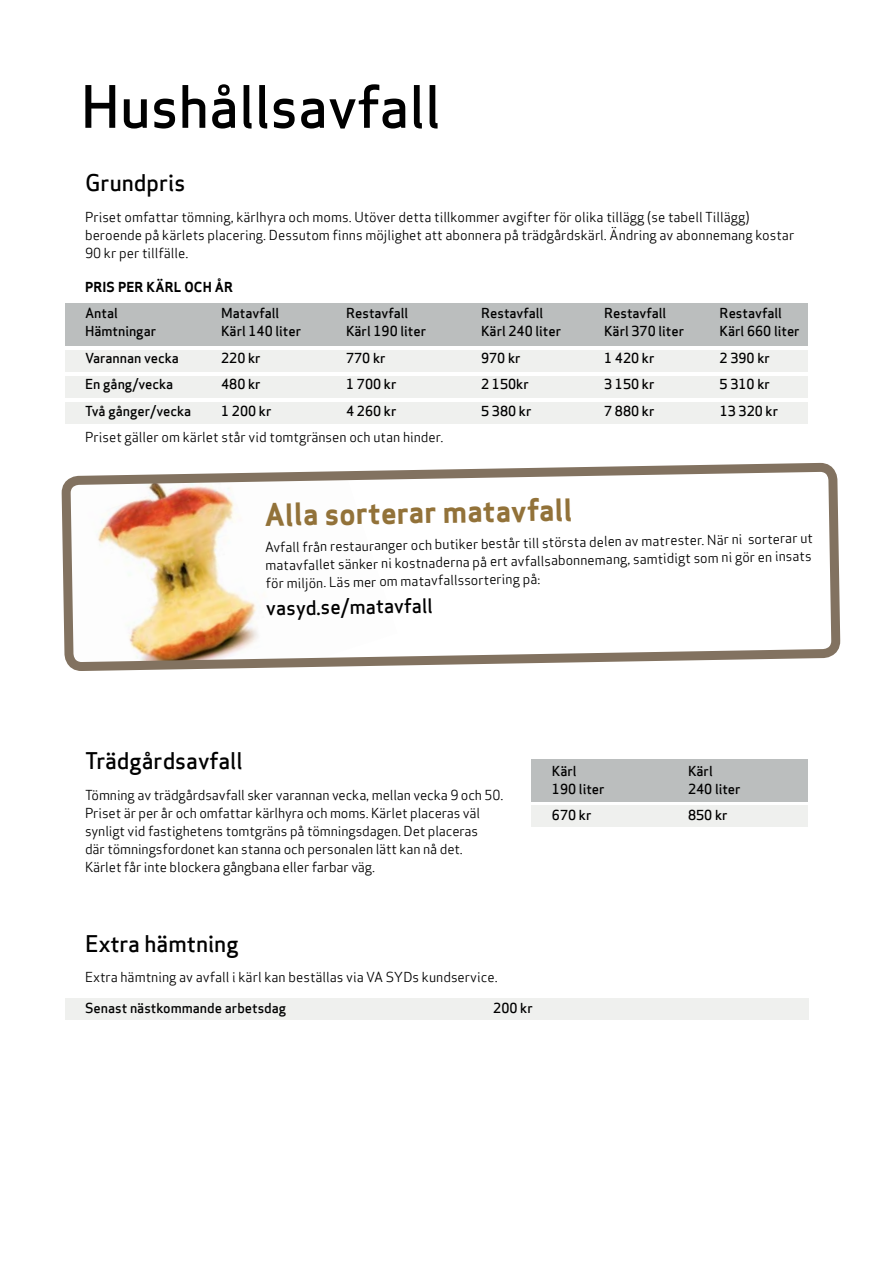
<style>
.page{position:relative;width:893px;height:1263px;background:#fff}
.page>*{position:absolute;margin:0;border:0;box-sizing:border-box;transform-origin:0 0}
.t1{font:57px "Apex Sans Medium T";color:#000}
.t2{font:30px "Apex Sans Bold T";color:#927239}
.t3{font:22.5px "Apex Sans Medium T";color:#000}
.t4{font:19.5px "Apex Sans Medium T";color:#000}
.t5{font:13.5px/18px "Apex Sans Book T";color:#000}
.t6{font:13.5px "Apex Sans Medium T";color:#000}
.t7{font:13.5px "Apex Sans Bold T";letter-spacing:.015em;color:#000}
</style>
<div class="page">
<svg style="left:66px;top:303px;width:770px;height:717px"></svg>
<h1 class="t1" style="left:81px;top:70px;width:362px">Hushållsavfall</h1>
<h3 class="t3" style="left:85px;top:168px;width:102px">Grundpris</h3>
<p class="t5" style="left:85px;top:208px;width:711px">Priset omfattar tömning, kärlhyra och moms. Utöver detta tillkommer avgifter för olika tillägg (se tabell Tillägg) beroende på kärlets placering. Dessutom finns möjlighet att abonnera på trädgårdskärl. Ändring av abonnemang kostar<br>90 kr per tillfälle.</p>
<p class="t7" style="left:85px;top:278px;width:150px">PRIS PER KÄRL OCH ÅR</p>
<p class="t6" style="left:85px;top:305px;width:34px">Antal</p>
<p class="t6" style="left:221px;top:305px;width:60px">Matavfall</p>
<p class="t6" style="left:346px;top:305px;width:64px">Restavfall</p>
<p class="t6" style="left:481px;top:305px;width:64px">Restavfall</p>
<p class="t6" style="left:604px;top:305px;width:64px">Restavfall</p>
<p class="t6" style="left:720px;top:305px;width:64px">Restavfall</p>
<p class="t6" style="left:85px;top:323px;width:73px">Hämtningar</p>
<p class="t6" style="left:221px;top:323px;width:82px">Kärl 140 liter</p>
<p class="t6" style="left:346px;top:323px;width:82px">Kärl 190 liter</p>
<p class="t6" style="left:481px;top:323px;width:82px">Kärl 240 liter</p>
<p class="t6" style="left:604px;top:323px;width:82px">Kärl 370 liter</p>
<p class="t6" style="left:720px;top:323px;width:82px">Kärl 660 liter</p>
<p class="t6" style="left:85px;top:349px;width:95px">Varannan vecka</p>
<p class="t6" style="left:221px;top:349px;width:41px">220 kr</p>
<p class="t6" style="left:346px;top:349px;width:41px">770 kr</p>
<p class="t6" style="left:481px;top:349px;width:41px">970 kr</p>
<p class="t6" style="left:604px;top:349px;width:52px">1 420 kr</p>
<p class="t6" style="left:720px;top:349px;width:52px">2 390 kr</p>
<p class="t6" style="left:85px;top:376px;width:90px">En gång/vecka</p>
<p class="t6" style="left:221px;top:376px;width:41px">480 kr</p>
<p class="t6" style="left:346px;top:376px;width:52px">1 700 kr</p>
<p class="t6" style="left:481px;top:376px;width:49px">2 150kr</p>
<p class="t6" style="left:604px;top:376px;width:52px">3 150 kr</p>
<p class="t6" style="left:720px;top:376px;width:52px">5 310 kr</p>
<p class="t6" style="left:85px;top:402px;width:108px">Två gånger/vecka</p>
<p class="t6" style="left:221px;top:402px;width:52px">1 200 kr</p>
<p class="t6" style="left:346px;top:402px;width:52px">4 260 kr</p>
<p class="t6" style="left:481px;top:402px;width:52px">5 380 kr</p>
<p class="t6" style="left:604px;top:402px;width:52px">7 880 kr</p>
<p class="t6" style="left:720px;top:402px;width:60px">13 320 kr</p>
<p class="t5" style="left:85px;top:428px;width:360px">Priset gäller om kärlet står vid tomtgränsen och utan hinder.</p>
<h2 class="t2" style="left:264px;top:495px;width:310px;rotate:-1deg">Alla sorterar matavfall</h2>
<p class="t5" style="left:265px;top:538px;width:549px;rotate:-1deg">Avfall från restauranger och butiker består till största delen av matrester. När ni sorterar ut matavfallet sänker ni kostnaderna på ert avfallsabonnemang, samtidigt som ni gör en insats för miljön. Läs mer om matavfallssortering på:</p>
<h3 class="t4" style="left:266px;top:596px;width:168px;rotate:-1deg">vasyd.se/matavfall</h3>
<h3 class="t3" style="left:85px;top:746px;width:159px">Trädgårdsavfall</h3>
<p class="t5" style="left:85px;top:786px;width:420px">Tömning av trädgårdsavfall sker varannan vecka, mellan vecka 9 och 50.<br>Priset är per år och omfattar kärlhyra och moms. Kärlet placeras väl synligt vid fastighetens tomtgräns på tömningsdagen. Det placeras<br>där tömningsfordonet kan stanna och personalen lätt kan nå det.<br>Kärlet får inte blockera gångbana eller farbar väg.</p>
<p class="t6" style="left:552px;top:762px;width:26px">Kärl</p>
<p class="t6" style="left:688px;top:762px;width:26px">Kärl</p>
<p class="t6" style="left:552px;top:780px;width:54px">190 liter</p>
<p class="t6" style="left:688px;top:780px;width:54px">240 liter</p>
<p class="t6" style="left:552px;top:806px;width:41px">670 kr</p>
<p class="t6" style="left:688px;top:806px;width:41px">850 kr</p>
<h3 class="t3" style="left:85px;top:929px;width:155px">Extra hämtning</h3>
<p class="t5" style="left:85px;top:968px;width:414px">Extra hämtning av avfall i kärl kan beställas via VA SYDs kundservice.</p>
<p class="t6" style="left:85px;top:999px;width:203px">Senast nästkommande arbetsdag</p>
<p class="t6" style="left:493px;top:999px;width:41px">200 kr</p>
</div>
